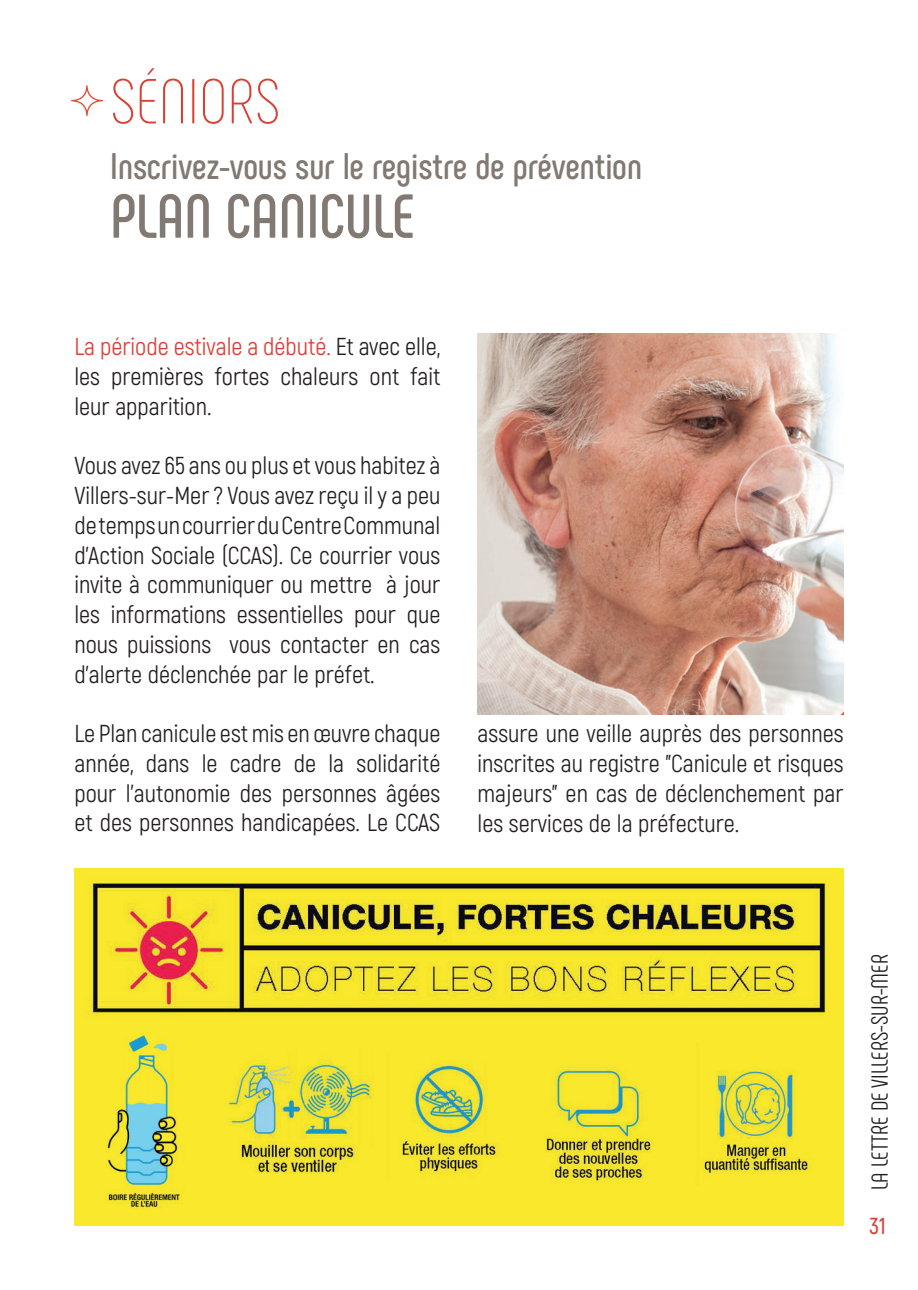
<style>
.page{position:relative;width:918px;height:1290px;background:#fff}
.page>*{position:absolute;margin:0;border:0;box-sizing:border-box;transform-origin:0 0}
.t1{font:200 63.18px "Phenomena";color:#db3f32}
.t2{font:700 61.6px "Phenomena";color:#817972}
.t3{font:700 36.93px "Phenomena";letter-spacing:-.005em;color:#817972}
.t4{font:24.5px/29.8px "Akrobat";color:#231f20;text-align:justify}
.t5{font:23.1px "Phenomena";color:#231f20}
.t6{font:600 23.1px "Akrobat";color:#db3f32}
.s1{color:#db3f32}
</style>
<div class="page">
<img style="left:72px;top:85px;width:30px;height:30px">
<img style="left:478px;top:333px;width:365px;height:381px">
<img style="left:74px;top:868px;width:769px;height:357px">
<h1 class="t1" style="left:110px;top:66px;width:172px">SÉNIORS</h1>
<h3 class="t3" style="left:110px;top:144px;width:533px">Inscrivez-vous sur le registre de prévention</h3>
<h2 class="t2" style="left:110px;top:179px;width:306px">PLAN CANICULE</h2>
<p class="t4" style="left:74px;top:332px;width:367px"><span class="s1">La période estivale a débuté.</span> Et avec elle, les premières fortes chaleurs ont fait leur apparition.</p>
<p class="t4" style="left:74px;top:451px;width:367px">Vous avez 65 ans ou plus et vous habitez à Villers-sur-Mer ? Vous avez reçu il y a peu de temps un courrier du Centre Communal d'Action Sociale (CCAS). Ce courrier vous invite à communiquer ou mettre à jour les informations essentielles pour que nous puissions vous contacter en cas d'alerte déclenchée par le préfet.</p>
<p class="t4" style="left:74px;top:719px;width:367px">Le Plan canicule est mis en œuvre chaque année, dans le cadre de la solidarité pour l’autonomie des personnes âgées et des personnes handicapées. Le CCAS</p>
<p class="t4" style="left:477px;top:719px;width:367px">assure une veille auprès des personnes inscrites au registre "Canicule et risques majeurs" en cas de déclenchement par les services de la préfecture.</p>
<p class="t5" style="left:866px;top:1190px;width:237px;rotate:-90deg">LA LETTRE DE VILLERS-SUR-MER</p>
<p class="t6" style="left:869px;top:1211px;width:18px">31</p>
</div>
